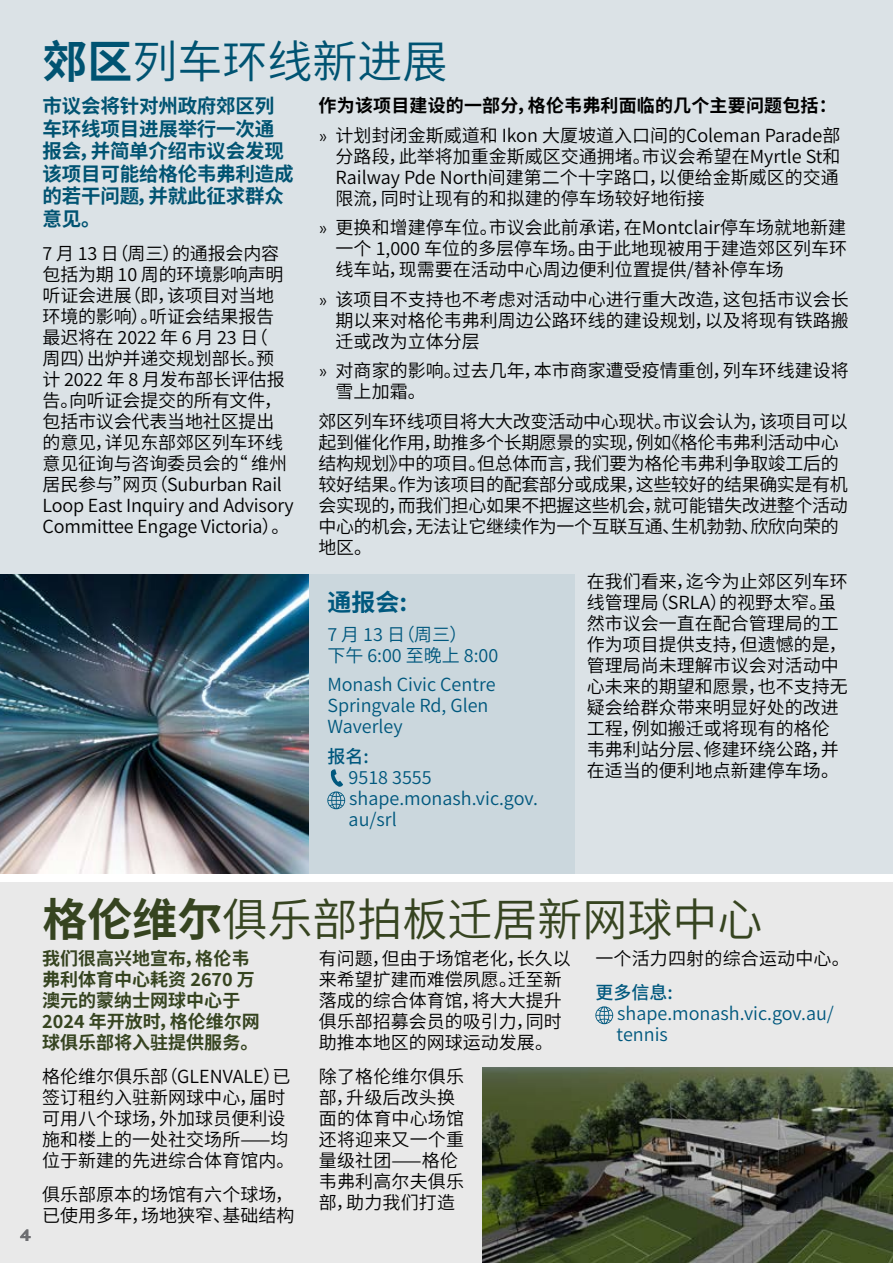
<style>
.page{position:relative;width:893px;height:1263px;background:#fff}
.page>*{position:absolute;margin:0;border:0;box-sizing:border-box;transform-origin:0 0}
.t1{font:45px "Source Han Sans CN";color:#364420}
.t2{font:45px "Source Han Sans CN";color:#005372}
.t3{font:700 24px "Source Han Sans CN";color:#00587e}
.t4{font:700 19.5px/22.5px "Source Han Sans CN";letter-spacing:-.01em;color:#005372}
.t5{font:18px/21px "Source Han Sans CN";color:#000}
.t6{font:18px/21px "Source Han Sans CN";letter-spacing:-.02em;color:#000}
.t7{font:18px/21px "Source Han Sans CN";color:#00587e}
.t8{font:700 18px/21px "Source Han Sans CN";color:#364420}
.t9{font:500 18px "Source Han Sans CN";color:#00587e}
.t10{font:700 16.5px "Filson Pro";color:#6d6e71}
.s1{font-weight:700}
.s2{font-family:"Calibri";font-weight:300}
</style>
<div class="page">
<div style="left:0;top:0;width:893px;height:874px;background:#dbe2e6"></div>
<div style="left:0;top:574px;width:574px;height:300px;background:#cbd7dd"></div>
<div style="left:0;top:882px;width:893px;height:381px;background:#e9e9e9"></div>
<img style="left:483px;top:1067px;width:410px;height:196px">
<svg style="left:595px;top:1006px;width:18px;height:18px"></svg>
<img style="left:0;top:574px;width:308px;height:300px">
<svg style="left:327px;top:769px;width:18px;height:40px"></svg>
<h1 class="t2" style="left:43px;top:37px;width:407px"><span class="s1">郊区</span>列车环线新进展</h1>
<p class="t4" style="left:43px;top:95px;width:253px">市议会将针对州政府郊区列车环线项目进展举行一次通报会，并简单介绍市议会发现该项目可能给格伦韦弗利造成的若干问题，并就此征求群众意见。</p>
<p class="t5" style="left:43px;top:243px;width:253px">7 月 13 日（周三）的通报会内容包括为期 10 周的环境影响声明听证会进展（即，该项目对当地环境的影响）。听证会结果报告最迟将在 2022 年 6 月 23 日（<br>周四）出炉并递交规划部长。预计 2022 年 8 月发布部长评估报告。向听证会提交的所有文件，包括市议会代表当地社区提出的意见，详见东部郊区列车环线意见征询与咨询委员会的“ 维州居民参与”网页（Suburban Rail<br>Loop East Inquiry and Advisory<br>Committee Engage Victoria）。</p>
<p class="t5" style="left:319px;top:91px;width:523px;line-height:29.5px"><span class="s1">作为该项目建设的一部分，格伦韦弗利面临的几个主要问题包括：</span><span class="s2">»</span> 计划封闭金斯威道和 Ikon 大厦坡道入口间的Coleman Parade部</p>
<p class="t5" style="left:336px;top:146px;width:506px;text-align:justify">分路段，此举将加重金斯威区交通拥堵。市议会希望在Myrtle St和Railway Pde North间建第二个十字路口，以便给金斯威区的交通限流，同时让现有的和拟建的停车场较好地衔接</p>
<p class="t5" style="left:336px;top:218px;width:513px;text-align:justify;text-indent:-17px"><span class="s2">»</span> 更换和增建停车位。市议会此前承诺，在Montclair停车场就地新建一个 1,000 车位的多层停车场。由于此地现被用于建造郊区列车环线车站，现需要在活动中心周边便利位置提供/替补停车场</p>
<p class="t5" style="left:336px;top:289px;width:514px;text-align:justify;text-indent:-17px"><span class="s2">»</span> 该项目不支持也不考虑对活动中心进行重大改造，这包括市议会长期以来对格伦韦弗利周边公路环线的建设规划，以及将现有铁路搬迁或改为立体分层</p>
<p class="t5" style="left:336px;top:361px;width:514px;text-indent:-17px"><span class="s2">»</span> 对商家的影响。过去几年，本市商家遭受疫情重创，列车环线建设将雪上加霜。</p>
<p class="t6" style="left:319px;top:411px;width:531px">郊区列车环线项目将大大改变活动中心现状。市议会认为，该项目可以起到催化作用，助推多个长期愿景的实现，例如《格伦韦弗利活动中心结构规划》中的项目。但总体而言，我们要为格伦韦弗利争取竣工后的较好结果。作为该项目的配套部分或成果，这些较好的结果确实是有机会实现的，而我们担心如果不把握这些机会，就可能错失改进整个活动中心的机会，无法让它继续作为一个互联互通、生机勃勃、欣欣向荣的地区。</p>
<p class="t5" style="left:587px;top:571px;width:262px">在我们看来，迄今为止郊区列车环线管理局（SRLA）的视野太窄。虽然市议会一直在配合管理局的工作为项目提供支持，但遗憾的是，管理局尚未理解市议会对活动中心未来的期望和愿景，也不支持无疑会给群众带来明显好处的改进工程，例如搬迁或将现有的格伦韦弗利站分层、修建环绕公路，并在适当的便利地点新建停车场。</p>
<h2 class="t3" style="left:327px;top:589px;width:81px">通报会:</h2>
<p class="t7" style="left:327px;top:624px;width:173px">7 月 13 日（周三）<br>下午 6:00 至晚上 8:00</p>
<p class="t7" style="left:327px;top:674px;width:170px">Monash Civic Centre<br>Springvale Rd, Glen<br>Waverley</p>
<p class="t9" style="left:327px;top:746px;width:43px">报名:</p>
<p class="t7" style="left:349px;top:767px;width:191px">9518 3555 shape.monash.vic.gov. au/srl</p>
<p class="t10" style="left:20px;top:1225px;width:12px">4</p>
<h1 class="t1" style="left:43px;top:894px;width:722px"><span class="s1">格伦维尔</span>俱乐部拍板迁居新网球中心</h1>
<p class="t8" style="left:42px;top:948px;width:219px">我们很高兴地宣布，格伦韦弗利体育中心耗资 2670 万澳元的蒙纳士网球中心于<br>2024 年开放时，格伦维尔网球俱乐部将入驻提供服务。</p>
<p class="t5" style="left:42px;top:1066px;width:254px">格伦维尔俱乐部（GLENVALE）已签订租约入驻新网球中心，届时可用八个球场，外加球员便利设施和楼上的一处社交场所——均位于新建的先进综合体育馆内。</p>
<p class="t5" style="left:42px;top:1184px;width:254px">俱乐部原本的场馆有六个球场，已使用多年，场地狭窄、基础结构</p>
<p class="t5" style="left:319px;top:948px;width:253px">有问题，但由于场馆老化，长久以来希望扩建而难偿夙愿。迁至新落成的综合体育馆，将大大提升俱乐部招募会员的吸引力，同时助推本地区的网球运动发展。</p>
<p class="t5" style="left:319px;top:1066px;width:147px">除了格伦维尔俱乐部，升级后改头换面的体育中心场馆还将迎来又一个重量级社团——格伦韦弗利高尔夫俱乐部，助力我们打造</p>
<p class="t5" style="left:595px;top:948px;width:256px">一个活力四射的综合运动中心。</p>
<p class="t9" style="left:595px;top:982px;width:79px">更多信息:</p>
<p class="t7" style="left:617px;top:1003px;width:219px">shape.monash.vic.gov.au/ tennis</p>
</div>
